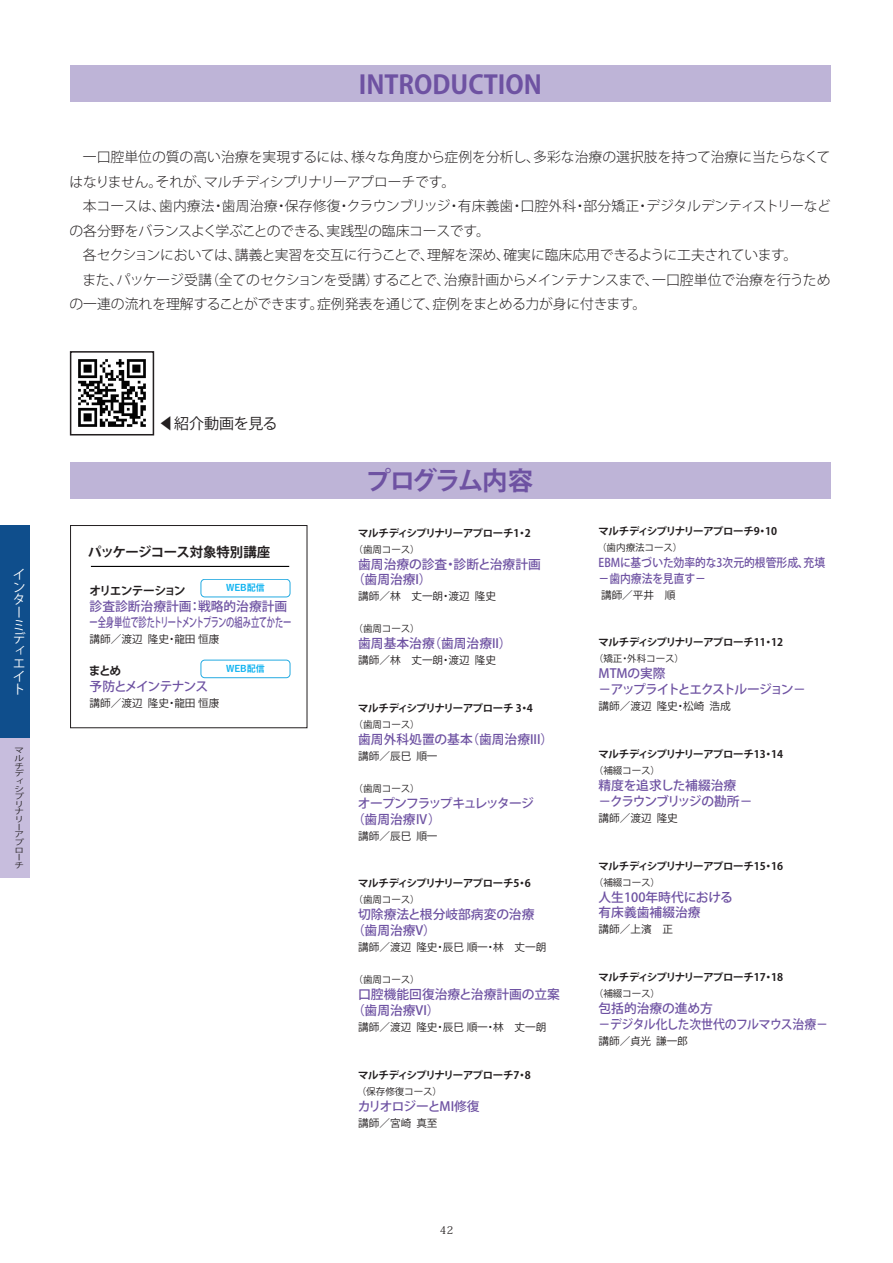
<style>
.page{position:relative;width:893px;height:1263px;background:#fff}
.page>*{position:absolute;margin:0;border:0;box-sizing:border-box;transform-origin:0 0}
.t1{font:700 25.5px "Koz Go Pro";color:#6e52a2}
.t2{font:700 25.5px "Koz Go Pro";letter-spacing:-.07em;color:#6e52a2}
.t3{font:15px "Koz Go Pro";letter-spacing:-.01em;color:#231f20}
.t4{font:300 13.8px/24.5px "Koz Go Pro";letter-spacing:-.01em;color:#231f20}
.t5{font:300 13.8px "Koz Go Pro";letter-spacing:.01em;color:#231f20}
.t6{font:700 13.35px "Koz Go Pro";letter-spacing:-.03em;color:#231f20}
.t7{font:500 12.75px/15.9px "Koz Go Pro";letter-spacing:-.01em;color:#6e52a2}
.t8{font:500 12.75px/15.9px "Koz Go Pro";letter-spacing:-.085em;color:#6e52a2}
.t9{font:500 12.75px/15.9px "Koz Go Pro";letter-spacing:-.06em;color:#6e52a2}
.t10{font:500 12.75px "Koz Go Pro";letter-spacing:-.065em;color:#6e52a2}
.t11{font:500 12.75px "Koz Go Pro";letter-spacing:-.08em;color:#6e52a2}
.t12{font:12.75px/12.8px "Koz Go Pr 6 N";color:#fff}
.t13{font:500 12px/15.9px "Koz Go Pro";color:#6e52a2;scale:.9 1}
.t14{font:700 11.7px "Koz Go Pro";letter-spacing:-.105em;color:#231f20}
.t15{font:10.65px "Koz Go Pro";color:#231f20}
.t16{font:10.65px "Koz Min Pro";color:#231f20}
.t17{font:700 10.5px "Koz Go Pro";letter-spacing:-.04em;color:#231f20}
.t18{font:700 10.5px "Koz Go Pro";letter-spacing:-.07em;color:#231f20}
.t19{font:9.6px "Koz Go Pro";color:#231f20}
.t20{font:700 9.15px "Yu Gothic";color:#00aeef}
.t21{font:7.65px/7.6px "Koz Go Pr 6 N";color:#231f20;scale:1.25 1}
</style>
<div class="page">
<div style="left:70px;top:66px;width:761px;height:36px;background:#beb4d7"></div>
<div style="left:70px;top:462px;width:761px;height:36px;background:#beb4d7"></div>
<hr style="left:91px;top:566px;width:198px;height:1px;background:#030303">
<div style="left:201px;top:579px;width:89px;height:18px;border:1px solid #24aae1;border-radius:4px"></div>
<div style="left:201px;top:660px;width:89px;height:18px;border:1px solid #24aae1;border-radius:4px"></div>
<div style="left:70px;top:525px;width:237px;height:203px;border:1px solid #231f20"></div>
<img style="left:78px;top:359px;width:68px;height:68px">
<div style="left:70px;top:351px;width:84px;height:84px;border:2px solid #231f20"></div>
<div style="left:0;top:525px;width:30px;height:213px;background:#0f4e8c"></div>
<div style="left:0;top:738px;width:30px;height:139px;background:#c7bddd"></div>
<p class="t12" style="left:13px;top:568px;width:14px">インターミディエイト</p>
<p class="t21" style="left:14px;top:747px;width:9px">マルチディシプリナリーアプローチ</p>
<h1 class="t1" style="left:359px;top:68px;width:185px">INTRODUCTION</h1>
<p class="t4" style="left:69px;top:145px;width:762px;text-indent:14px">一口腔単位の質の高い治療を実現するには、様々な角度から症例を分析し、多彩な治療の選択肢を持って治療に当たらなくてはなりません。それが、マルチディシプリナリーアプローチです。</p>
<p class="t5" style="left:83px;top:197px;width:749px">本コースは、歯内療法・歯周治療・保存修復・クラウンブリッジ・有床義歯・口腔外科・部分矯正・デジタルデンティストリーなど</p>
<p class="t4" style="left:69px;top:219px;width:422px">の各分野をバランスよく学ぶことのできる、実践型の臨床コースです。</p>
<p class="t4" style="left:83px;top:243px;width:716px">各セクションにおいては、講義と実習を交互に行うことで、理解を深め、確実に臨床応用できるように工夫されています。</p>
<p class="t4" style="left:82px;top:267px;width:750px">また、パッケージ受講（全てのセクションを受講）することで、治療計画からメインテナンスまで、一口腔単位で治療を行うため</p>
<p class="t4" style="left:69px;top:292px;width:578px">の一連の流れを理解することができます。症例発表を通じて、症例をまとめる力が身に付きます。</p>
<p class="t3" style="left:159px;top:414px;width:120px">◀紹介動画を見る</p>
<p class="t6" style="left:88px;top:544px;width:183px">パッケージコース対象特別講座</p>
<p class="t20" style="left:226px;top:583px;width:40px">WEB配信</p>
<p class="t14" style="left:89px;top:583px;width:97px">オリエンテーション</p>
<p class="t7" style="left:90px;top:599px;width:203px">診査診断治療計画：戦略的治療計画ー全身単位で診たトリートメントプランの組み立てかたー</p>
<p class="t15" style="left:90px;top:632px;width:131px">講師／渡辺 隆史・龍田 恒康</p>
<p class="t14" style="left:89px;top:663px;width:34px">まとめ</p>
<p class="t11" style="left:90px;top:678px;width:120px">予防とメインテナンス</p>
<p class="t15" style="left:90px;top:696px;width:131px">講師／渡辺 隆史・龍田 恒康</p>
<p class="t20" style="left:226px;top:663px;width:40px">WEB配信</p>
<h1 class="t2" style="left:365px;top:464px;width:169px">プログラム内容</h1>
<p class="t17" style="left:358px;top:526px;width:174px">マルチディシプリナリーアプローチ1・2</p>
<p class="t19" style="left:354px;top:543px;width:68px">（歯周コース）</p>
<p class="t7" style="left:352px;top:556px;width:190px;text-indent:6px">歯周治療の診査・診断と治療計画（歯周治療I）</p>
<p class="t15" style="left:358px;top:590px;width:139px">講師／林　丈一朗・渡辺 隆史</p>
<p class="t19" style="left:354px;top:622px;width:68px">（歯周コース）</p>
<p class="t7" style="left:358px;top:636px;width:155px">歯周基本治療（歯周治療II）</p>
<p class="t15" style="left:358px;top:653px;width:139px">講師／林　丈一朗・渡辺 隆史</p>
<p class="t18" style="left:358px;top:701px;width:176px">マルチディシプリナリーアプローチ 3・4</p>
<p class="t19" style="left:354px;top:718px;width:68px">（歯周コース）</p>
<p class="t7" style="left:358px;top:732px;width:196px">歯周外科処置の基本（歯周治療III）</p>
<p class="t15" style="left:358px;top:749px;width:81px">講師／辰巳 順一</p>
<p class="t19" style="left:354px;top:782px;width:68px">（歯周コース）</p>
<p class="t9" style="left:352px;top:796px;width:183px;text-indent:6px">オープンフラップキュレッタージ（歯周治療Ⅳ）</p>
<p class="t15" style="left:358px;top:829px;width:81px">講師／辰巳 順一</p>
<p class="t17" style="left:358px;top:877px;width:174px">マルチディシプリナリーアプローチ5・6</p>
<p class="t19" style="left:354px;top:894px;width:68px">（歯周コース）</p>
<p class="t7" style="left:352px;top:907px;width:184px;text-indent:6px">切除療法と根分岐部病変の治療（歯周治療V）</p>
<p class="t15" style="left:358px;top:940px;width:190px">講師／渡辺 隆史・辰巳 順一・林　丈一朗</p>
<p class="t19" style="left:354px;top:973px;width:68px">（歯周コース）</p>
<p class="t7" style="left:352px;top:987px;width:209px;text-indent:6px">口腔機能回復治療と治療計画の立案（歯周治療VI）</p>
<p class="t15" style="left:358px;top:1020px;width:190px">講師／渡辺 隆史・辰巳 順一・林　丈一朗</p>
<p class="t17" style="left:358px;top:1068px;width:174px">マルチディシプリナリーアプローチ7・8</p>
<p class="t19" style="left:357px;top:1085px;width:87px">（保存修復コース）</p>
<p class="t10" style="left:358px;top:1098px;width:123px">カリオロジーとMI修復</p>
<p class="t15" style="left:358px;top:1116px;width:81px">講師／宮崎 真至</p>
<p class="t17" style="left:598px;top:524px;width:180px">マルチディシプリナリーアプローチ9・10</p>
<p class="t19" style="left:597px;top:541px;width:87px">（歯内療法コース）</p>
<p class="t13" style="left:599px;top:555px;width:253px">EBMに基づいた効率的な3次元的根管形成、充填－歯内療法を見直す－</p>
<p class="t15" style="left:601px;top:588px;width:76px">講師／平井　順</p>
<p class="t17" style="left:598px;top:636px;width:186px">マルチディシプリナリーアプローチ11・12</p>
<p class="t19" style="left:594px;top:653px;width:92px">（矯正・外科コース）</p>
<p class="t8" style="left:599px;top:666px;width:209px">MTMの実際<br>－アップライトとエクストルージョン－</p>
<p class="t15" style="left:599px;top:699px;width:134px">講師／渡辺 隆史・松崎 浩成</p>
<p class="t17" style="left:598px;top:747px;width:186px">マルチディシプリナリーアプローチ13・14</p>
<p class="t19" style="left:594px;top:764px;width:68px">（補綴コース）</p>
<p class="t7" style="left:599px;top:778px;width:155px">精度を追求した補綴治療<br>－クラウンブリッジの勘所－</p>
<p class="t15" style="left:599px;top:811px;width:81px">講師／渡辺 隆史</p>
<p class="t17" style="left:598px;top:859px;width:186px">マルチディシプリナリーアプローチ15・16</p>
<p class="t19" style="left:594px;top:876px;width:68px">（補綴コース）</p>
<p class="t7" style="left:599px;top:889px;width:136px">人生100年時代における有床義歯補綴治療</p>
<p class="t15" style="left:599px;top:923px;width:76px">講師／上濱　正</p>
<p class="t17" style="left:598px;top:971px;width:186px">マルチディシプリナリーアプローチ17・18</p>
<p class="t19" style="left:594px;top:987px;width:68px">（補綴コース）</p>
<p class="t7" style="left:599px;top:1001px;width:231px">包括的治療の進め方<br>－デジタル化した次世代のフルマウス治療－</p>
<p class="t15" style="left:599px;top:1034px;width:91px">講師／貞光 謙一郎</p>
<p class="t16" style="left:440px;top:1222px;width:15px">42</p>
</div>
